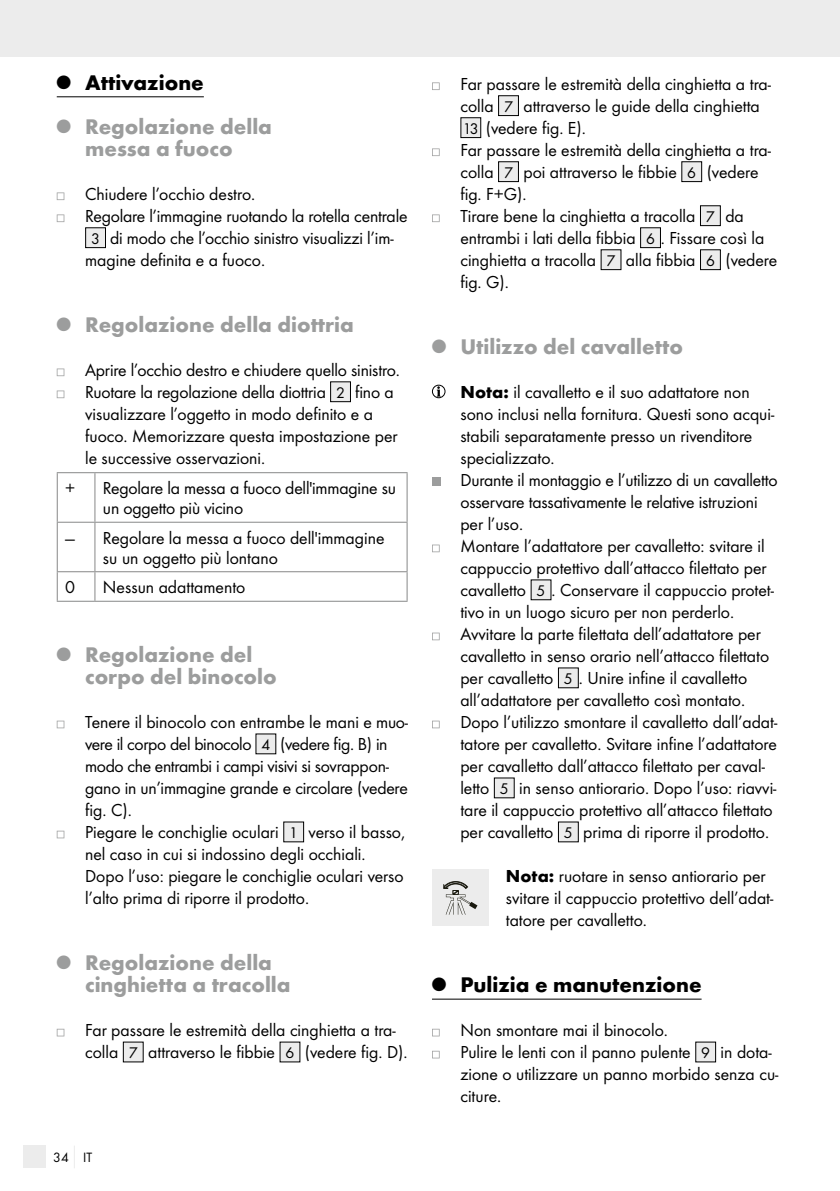
<style>
.page{position:relative;width:840px;height:1191px;background:#fff}
.page>*{position:absolute;margin:0;border:0;box-sizing:border-box;transform-origin:0 0}
.t1{font:700 22px/22px "Futura";color:#9c9d9d}
.t2{font:700 22px "Futura";color:#000}
.t3{font:18px/22px "Futura Boo";color:#000}
.t4{font:14px "Futura Boo";color:#000}
.s1{color:#000}
.s2{font-size:16px}
.s3{font-family:"Futura";font-weight:700}
</style>
<div class="page">
<div style="left:0;top:0;width:839px;height:57px;background:#ececec"></div>
<hr style="left:839px;top:0;width:1px;height:57px;background:#ececec">
<div style="left:23px;top:1145px;width:22px;height:23px;background:#ececec"></div>
<svg style="left:74px;top:1146px;width:1px;height:22px"></svg>
<hr style="left:57px;top:96px;width:147px;height:1px;background:#000">
<svg style="left:57px;top:192px;width:7px;height:8px"></svg>
<svg style="left:57px;top:214px;width:7px;height:8px"></svg>
<div style="left:86px;top:228px;width:19px;height:20px;background:#ececec"></div>
<div style="left:85px;top:227px;width:21px;height:21px;border:1px solid #000"></div>
<svg style="left:57px;top:368px;width:7px;height:8px"></svg>
<svg style="left:57px;top:390px;width:7px;height:8px"></svg>
<div style="left:330px;top:382px;width:20px;height:20px;background:#ececec"></div>
<div style="left:330px;top:381px;width:21px;height:21px;border:1px solid #000"></div>
<hr style="left:57px;top:472px;width:38px;height:1px;background:#878888">
<hr style="left:57px;top:473px;width:1px;height:49px;background:#878888">
<hr style="left:95px;top:472px;width:312px;height:1px;background:#878888">
<hr style="left:94px;top:473px;width:1px;height:49px;background:#878888">
<hr style="left:406px;top:473px;width:1px;height:49px;background:#878888">
<hr style="left:57px;top:522px;width:38px;height:1px;background:#878888">
<hr style="left:57px;top:523px;width:1px;height:48px;background:#878888">
<hr style="left:95px;top:522px;width:312px;height:1px;background:#878888">
<hr style="left:94px;top:523px;width:1px;height:48px;background:#878888">
<hr style="left:406px;top:523px;width:1px;height:48px;background:#878888">
<hr style="left:57px;top:571px;width:38px;height:1px;background:#878888">
<svg style="left:57px;top:572px;width:1px;height:29px"></svg>
<hr style="left:95px;top:571px;width:312px;height:1px;background:#878888">
<svg style="left:94px;top:572px;width:1px;height:29px"></svg>
<svg style="left:406px;top:572px;width:1px;height:29px"></svg>
<hr style="left:57px;top:601px;width:38px;height:1px;background:#878888">
<hr style="left:95px;top:601px;width:312px;height:1px;background:#878888">
<svg style="left:57px;top:720px;width:7px;height:8px"></svg>
<div style="left:256px;top:734px;width:20px;height:20px;background:#ececec"></div>
<svg style="left:57px;top:830px;width:7px;height:8px"></svg>
<div style="left:283px;top:822px;width:20px;height:20px;background:#ececec"></div>
<div style="left:283px;top:821px;width:21px;height:21px;border:1px solid #000"></div>
<svg style="left:57px;top:1028px;width:7px;height:8px"></svg>
<div style="left:123px;top:1042px;width:20px;height:20px;background:#ececec"></div>
<div style="left:280px;top:1042px;width:20px;height:20px;background:#ececec"></div>
<hr style="left:432px;top:998px;width:269px;height:1px;background:#000">
<svg style="left:432px;top:82px;width:7px;height:8px"></svg>
<div style="left:498px;top:96px;width:20px;height:20px;background:#ececec"></div>
<div style="left:498px;top:95px;width:20px;height:21px;border:1px solid #000"></div>
<div style="left:460px;top:118px;width:20px;height:20px;background:#ececec"></div>
<div style="left:460px;top:117px;width:21px;height:21px;border:1px solid #000"></div>
<svg style="left:432px;top:148px;width:7px;height:8px"></svg>
<div style="left:498px;top:162px;width:20px;height:20px;background:#ececec"></div>
<div style="left:498px;top:161px;width:20px;height:21px;border:1px solid #000"></div>
<div style="left:681px;top:162px;width:20px;height:20px;background:#ececec"></div>
<svg style="left:432px;top:214px;width:7px;height:8px"></svg>
<div style="left:700px;top:206px;width:20px;height:20px;background:#ececec"></div>
<div style="left:699px;top:205px;width:21px;height:21px;border:1px solid #000"></div>
<div style="left:640px;top:228px;width:20px;height:20px;background:#ececec"></div>
<div style="left:639px;top:227px;width:21px;height:21px;border:1px solid #000"></div>
<div style="left:600px;top:250px;width:20px;height:20px;background:#ececec"></div>
<div style="left:700px;top:250px;width:20px;height:20px;background:#ececec"></div>
<div style="left:699px;top:249px;width:21px;height:21px;border:1px solid #000"></div>
<div style="left:432px;top:385px;width:13px;height:13px;border:1px solid #000;border-radius:50%"></div>
<svg style="left:436px;top:386px;width:4px;height:10px"></svg>
<div style="left:432px;top:478px;width:8px;height:8px;background:#9c9d9d"></div>
<svg style="left:432px;top:544px;width:7px;height:8px"></svg>
<div style="left:531px;top:580px;width:19px;height:20px;background:#ececec"></div>
<svg style="left:432px;top:632px;width:7px;height:8px"></svg>
<div style="left:558px;top:668px;width:20px;height:20px;background:#ececec"></div>
<svg style="left:432px;top:720px;width:7px;height:8px"></svg>
<div style="left:494px;top:778px;width:20px;height:20px;background:#ececec"></div>
<div style="left:558px;top:822px;width:20px;height:20px;background:#ececec"></div>
<div style="left:432px;top:869px;width:56px;height:57px;background:#ececec"></div>
<svg style="left:443px;top:881px;width:34px;height:33px"></svg>
<svg style="left:432px;top:1028px;width:7px;height:8px"></svg>
<svg style="left:432px;top:1050px;width:7px;height:8px"></svg>
<div style="left:695px;top:1042px;width:20px;height:20px;background:#ececec"></div>
<p class="t1" style="left:57px;top:60px;width:216px;line-height:44px"><sup>Q</sup> <span class="s1">Attivazione<br></span><sup>Q</sup> Regolazione della</p>
<p class="t1" style="left:85px;top:137px;width:149px">messa a fuoco</p>
<p class="t3" style="left:85px;top:183px;width:171px">Chiudere l’occhio destro.</p>
<p class="t3" style="left:85px;top:205px;width:324px">Regolare l’immagine ruotando la rotella centrale</p>
<p class="t3" style="left:91px;top:227px;width:304px"><span class="s2">3</span> di modo che l’occhio sinistro visualizzi l’im-</p>
<p class="t3" style="left:85px;top:249px;width:181px">magine definita e a fuoco.</p>
<p class="t1" style="left:57px;top:313px;width:298px"><sup>Q</sup> Regolazione della diottria</p>
<p class="t3" style="left:85px;top:359px;width:316px">Aprire l’occhio destro e chiudere quello sinistro.<br>Ruotare la regolazione della diottria <span class="s2">2</span> fino a visualizzare l’oggetto in modo definito e a fuoco. Memorizzare questa impostazione per le successive osservazioni.</p>
<p class="t3" style="left:65px;top:477px;width:12px">+</p>
<p class="t3" style="left:103px;top:478px;width:294px;line-height:20px">Regolare la messa a fuoco dell'immagine su un oggetto più vicino</p>
<p class="t3" style="left:103px;top:527px;width:283px;line-height:20px;text-indent:-38px">— Regolare la messa a fuoco dell'immagine su un oggetto più lontano</p>
<p class="t3" style="left:65px;top:576px;width:11px">0</p>
<p class="t3" style="left:103px;top:576px;width:144px">Nessun adattamento</p>
<p class="t1" style="left:85px;top:643px;width:193px;text-indent:-28px"><sup>Q</sup> Regolazione del corpo del binocolo</p>
<p class="t3" style="left:85px;top:711px;width:324px">Tenere il binocolo con entrambe le mani e muo&shy;vere il corpo del binocolo <span class="s2">4</span> (vedere fig. B) in modo che entrambi i campi visivi si sovrappon&shy;gano in un’immagine grande e circolare (vedere fig. C).<br>Piegare le conchiglie oculari <span class="s2">1</span> verso il basso, nel caso in cui si indossino degli occhiali.<br>Dopo l’uso: piegare le conchiglie oculari verso l’alto prima di riporre il prodotto.</p>
<p class="t1" style="left:85px;top:951px;width:207px;text-indent:-28px"><sup>Q</sup> Regolazione della cinghietta a tracolla</p>
<p class="t3" style="left:85px;top:1019px;width:324px">Far passare le estremità della cinghietta a tra&shy;colla <span class="s2">7</span> attraverso le fibbie <span class="s2">6</span> (vedere fig. D).</p>
<p class="t4" style="left:53px;top:1149px;width:41px">34 IT</p>
<p class="t3" style="left:460px;top:73px;width:318px">Far passare le estremità della cinghietta a tra&shy;colla <span class="s2">7</span> attraverso le guide della cinghietta <span class="s2">13</span> (vedere fig. E).<br>Far passare le estremità della cinghietta a tra&shy;colla <span class="s2">7</span> poi attraverso le fibbie <span class="s2">6</span> (vedere fig. F+G).<br>Tirare bene la cinghietta a tracolla <span class="s2">7</span> da entrambi i lati della fibbia <span class="s2">6</span> . Fissare così la cinghietta a tracolla <span class="s2">7</span> alla fibbia <span class="s2">6</span> (vedere fig. G).</p>
<p class="t1" style="left:432px;top:335px;width:252px"><sup>Q</sup> Utilizzo del cavalletto</p>
<p class="t3" style="left:460px;top:381px;width:319px"><span class="s3">Nota:</span> il cavalletto e il suo adattatore non sono inclusi nella fornitura. Questi sono acqui&shy;stabili separatamente presso un rivenditore specializzato.<br>Durante il montaggio e l’utilizzo di un cavalletto osservare tassativamente le relative istruzioni per l’uso.<br>Montare l’adattatore per cavalletto: svitare il cappuccio protettivo dall’attacco filettato per cavalletto <span class="s2">5</span> . Conservare il cappuccio protet&shy;tivo in un luogo sicuro per non perderlo.<br>Avvitare la parte filettata dell’adattatore per cavalletto in senso orario nell’attacco filettato per cavalletto <span class="s2">5</span> . Unire infine il cavalletto all’adattatore per cavalletto così montato.<br>Dopo l’utilizzo smontare il cavalletto dall’adat&shy;tatore per cavalletto. Svitare infine l’adattatore per cavalletto dall’attacco filettato per caval&shy;letto <span class="s2">5</span> in senso antiorario. Dopo l’uso: riavvi&shy;tare il cappuccio protettivo all’attacco filettato per cavalletto <span class="s2">5</span> prima di riporre il prodotto.</p>
<p class="t3" style="left:505px;top:865px;width:269px"><span class="s3">Nota:</span> ruotare in senso antiorario per svitare il cappuccio protettivo dell’adat&shy;tatore per cavalletto.</p>
<p class="t2" style="left:432px;top:971px;width:271px"><sup>Q</sup> Pulizia e manutenzione</p>
<p class="t3" style="left:460px;top:1019px;width:319px">Non smontare mai il binocolo.<br>Pulire le lenti con il panno pulente <span class="s2">9</span> in dota&shy;zione o utilizzare un panno morbido senza cu&shy;citure.</p>
</div>
